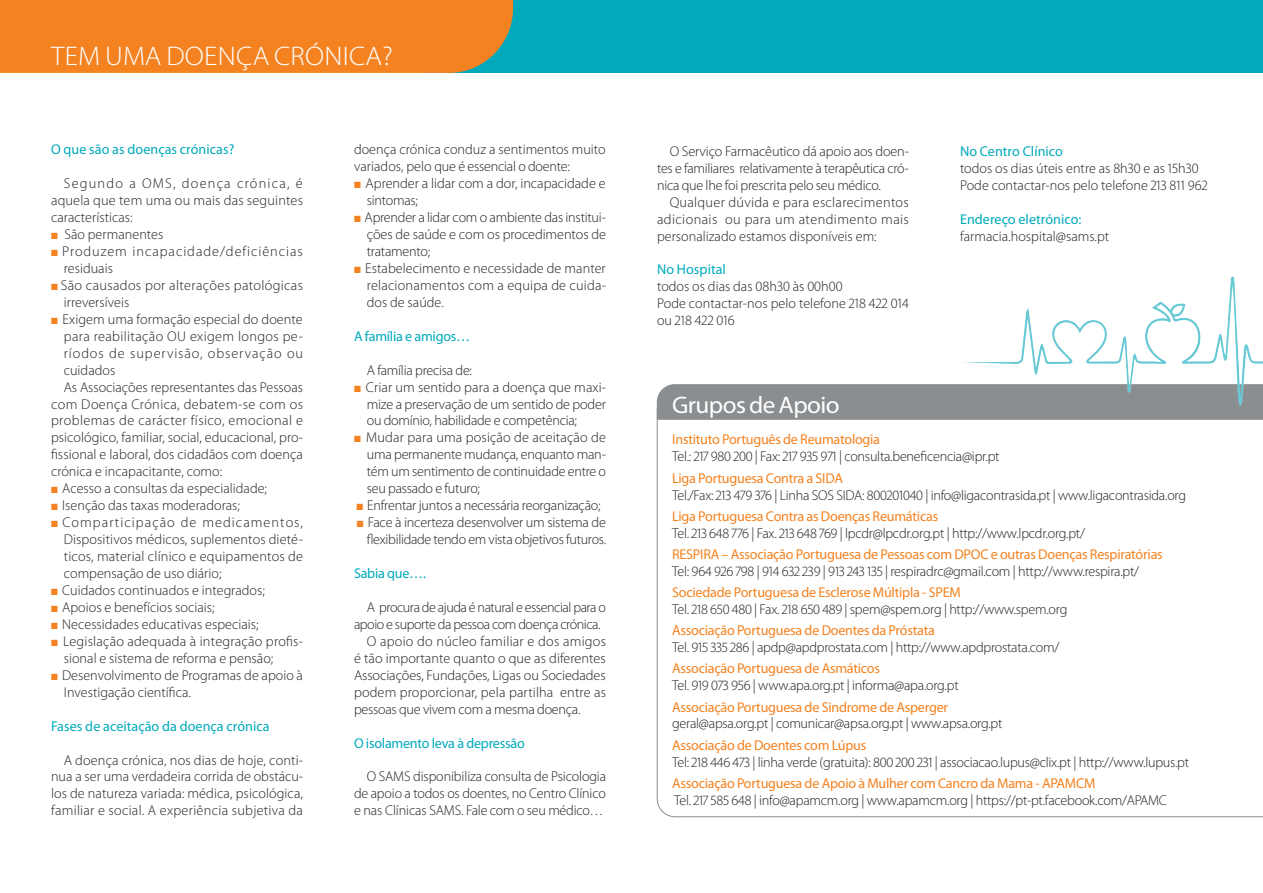
<style>
.page{position:relative;width:1263px;height:893px;background:#fff}
.page>*{position:absolute;margin:0;border:0;box-sizing:border-box;transform-origin:0 0}
.TITULO{font:300 27px "Myriad Pro";letter-spacing:.01em;color:#fff;scale:1.05 1}
.TITULO-2{font:24px "Myriad Pro";letter-spacing:-.02em;color:#fff;scale:1.05 1}
.TEXTO{font:300 14.25px/17px "Myriad Pro";letter-spacing:-.005em;color:#231f20;text-align:justify}
.TEXTO-2{font:14.25px "Myriad Pro";letter-spacing:-.015em;color:#f58220}
.SUBTITULO{font:14.25px "Myriad Pro";letter-spacing:.005em;color:#00aabc}
.TEXTO-3{font:300 14.25px/17px "Myriad Pro";letter-spacing:-.03em;color:#231f20}
.SUBTITULO-2{font:14.25px "Myriad Pro";letter-spacing:-.015em;color:#00aabc}
.TEXTO-4{font:300 14.25px/17px "Myriad Pro";letter-spacing:.025em;color:#231f20}
.TEXTO-5{font:300 14.25px/17px "Myriad Pro";letter-spacing:.065em;color:#231f20}
.s1{font-family:"Dixieland Normal";font-weight:400;font-size:8.85px;color:#f58220}
</style>
<div class="page">
<div style="left:423px;top:0;width:840px;height:72px;background:#00aabc"></div>
<div style="left:0;top:0;width:513px;height:73px;background:#f58220"></div>
<svg style="left:656px;top:400px;width:607px;height:417px"></svg>
<div style="left:657px;top:384px;width:606px;height:36px;background:#8b8e90"></div>
<img style="left:960px;top:277px;width:303px;height:129px">
<p class="TITULO" style="left:51px;top:41px;width:327px">TEM UMA DOENÇA CRÓNICA?</p>
<p class="SUBTITULO" style="left:51px;top:142px;width:185px">O que são as doenças crónicas?</p>
<p class="TEXTO" style="left:51px;top:175px;width:253px;text-indent:13px">Segundo a OMS, doença crónica, é aquela que tem uma ou mais das seguintes características:</p>
<p class="TEXTO" style="left:51px;top:226px;width:114px"><span class="s1">N</span> São permanentes</p>
<p class="TEXTO-5" style="left:64px;top:243px;width:241px;text-indent:-13px"><span class="s1">N</span> Produzem incapacidade/deficiências residuais</p>
<p class="TEXTO-4" style="left:64px;top:277px;width:241px;text-indent:-13px"><span class="s1">N</span> São causados por alterações patológicas irreversíveis</p>
<p class="TEXTO" style="left:64px;top:311px;width:241px;text-indent:-13px"><span class="s1">N</span> Exigem uma formação especial do doente para reabilitação OU exigem longos pe&shy;ríodos de supervisão, observação ou cuidados</p>
<p class="TEXTO" style="left:51px;top:379px;width:254px;text-indent:13px">As Associações representantes das Pessoas com Doença Crónica, debatem-se com os problemas de carácter físico, emocional e psicológico, familiar, social, educacional, pro&shy;fissional e laboral, dos cidadãos com doença crónica e incapacitante, como:</p>
<p class="TEXTO" style="left:51px;top:480px;width:218px"><span class="s1">N</span> Acesso a consultas da especialidade;</p>
<p class="TEXTO" style="left:51px;top:497px;width:191px"><span class="s1">N</span> Isenção das taxas moderadoras;</p>
<p class="TEXTO" style="left:64px;top:514px;width:241px;text-indent:-13px"><span class="s1">N</span> Comparticipação de medicamentos, Dispositivos médicos, suplementos dieté&shy;ticos, material clínico e equipamentos de compensação de uso diário;</p>
<p class="TEXTO" style="left:51px;top:582px;width:215px"><span class="s1">N</span> Cuidados continuados e integrados;</p>
<p class="TEXTO" style="left:51px;top:599px;width:165px"><span class="s1">N</span> Apoios e benefícios sociais;</p>
<p class="TEXTO" style="left:51px;top:616px;width:209px"><span class="s1">N</span> Necessidades educativas especiais;</p>
<p class="TEXTO" style="left:64px;top:633px;width:241px;text-indent:-13px"><span class="s1">N</span> Legislação adequada à integração profis&shy;sional e sistema de reforma e pensão;</p>
<p class="TEXTO" style="left:64px;top:667px;width:241px;text-indent:-13px"><span class="s1">N</span> Desenvolvimento de Programas de apoio à<br>Investigação científica.</p>
<p class="SUBTITULO" style="left:51px;top:718px;width:220px">Fases de aceitação da doença crónica</p>
<p class="TEXTO" style="left:51px;top:751px;width:254px;text-indent:13px">A doença crónica, nos dias de hoje, conti&shy;nua a ser uma verdadeira corrida de obstácu&shy;los de natureza variada: médica, psicológica, familiar e social. A experiência subjetiva da</p>
<p class="TEXTO" style="left:354px;top:141px;width:253px">doença crónica conduz a sentimentos muito variados, pelo que é essencial o doente:</p>
<p class="TEXTO" style="left:367px;top:175px;width:240px;text-indent:-13px"><span class="s1">N</span> Aprender a lidar com a dor, incapacidade e sintomas;</p>
<p class="TEXTO" style="left:367px;top:209px;width:241px;text-indent:-13px"><span class="s1">N</span> Aprender a lidar com o ambiente das institui&shy;ções de saúde e com os procedimentos de tratamento;</p>
<p class="TEXTO" style="left:367px;top:260px;width:241px;text-indent:-13px"><span class="s1">N</span> Estabelecimento e necessidade de manter relacionamentos com a equipa de cuida&shy;dos de saúde.</p>
<p class="SUBTITULO-2" style="left:354px;top:328px;width:118px">A família e amigos…</p>
<p class="TEXTO" style="left:367px;top:362px;width:107px">A família precisa de:</p>
<p class="TEXTO" style="left:367px;top:379px;width:241px;text-indent:-13px"><span class="s1">N</span> Criar um sentido para a doença que maxi&shy;mize a preservação de um sentido de poder ou domínio, habilidade e competência;</p>
<p class="TEXTO" style="left:367px;top:429px;width:241px;text-indent:-13px"><span class="s1">N</span> Mudar para uma posição de aceitação de uma permanente mudança, enquanto man&shy;tém um sentimento de continuidade entre o seu passado e futuro;</p>
<p class="TEXTO" style="left:357px;top:497px;width:245px"><span class="s1">N</span> Enfrentar juntos a necessária reorganização;</p>
<p class="TEXTO" style="left:357px;top:514px;width:251px;text-align:right"><span class="s1">N</span> Face à incerteza desenvolver um sistema de flexibilidade tendo em vista objetivos futuros.</p>
<p class="SUBTITULO-2" style="left:354px;top:565px;width:73px">Sabia que….</p>
<p class="TEXTO-3" style="left:354px;top:599px;width:254px;text-indent:13px">A procura de ajuda é natural e essencial para o apoio e suporte da pessoa com doença crónica.</p>
<p class="TEXTO" style="left:354px;top:633px;width:253px;text-indent:13px">O apoio do núcleo familiar e dos amigos é tão importante quanto o que as diferentes Associações, Fundações, Ligas ou Sociedades podem proporcionar, pela partilha entre as pessoas que vivem com a mesma doença.</p>
<p class="SUBTITULO-2" style="left:354px;top:735px;width:172px">O isolamento leva à depressão</p>
<p class="TEXTO" style="left:354px;top:768px;width:254px;text-indent:13px">O SAMS disponibiliza consulta de Psicologia de apoio a todos os doentes, no Centro Clínico e nas Clínicas SAMS. Fale com o seu médico…</p>
<p class="TEXTO" style="left:657px;top:143px;width:253px;text-indent:13px">O Serviço Farmacêutico dá apoio aos doen&shy;tes e familiares relativamente à terapêutica cró&shy;nica que lhe foi prescrita pelo seu médico.</p>
<p class="TEXTO" style="left:657px;top:194px;width:253px;text-indent:13px">Qualquer dúvida e para esclarecimentos adicionais ou para um atendimento mais personalizado estamos disponíveis em:</p>
<p class="SUBTITULO" style="left:657px;top:262px;width:70px">No Hospital</p>
<p class="TEXTO" style="left:657px;top:278px;width:187px">todos os dias das 08h30 às 00h00</p>
<p class="TEXTO" style="left:657px;top:295px;width:253px">Pode contactar-nos pelo telefone 218 422 014 ou 218 422 016</p>
<p class="TITULO-2" style="left:672px;top:391px;width:161px">Grupos de Apoio</p>
<p class="SUBTITULO" style="left:960px;top:143px;width:104px">No Centro Clínico</p>
<p class="TEXTO" style="left:960px;top:160px;width:240px">todos os dias úteis entre as 8h30 e as 15h30</p>
<p class="TEXTO" style="left:960px;top:177px;width:249px">Pode contactar-nos pelo telefone 213 811 962</p>
<p class="SUBTITULO" style="left:960px;top:211px;width:123px">Endereço eletrónico:</p>
<p class="TEXTO" style="left:960px;top:228px;width:151px">farmacia.hospital@sams.pt</p>
<p class="TEXTO-2" style="left:672px;top:432px;width:209px">Instituto Português de Reumatologia</p>
<p class="TEXTO" style="left:672px;top:448px;width:329px">Tel.: 217 980 200 | Fax: 217 935 971 | consulta.beneficencia@ipr.pt</p>
<p class="TEXTO-2" style="left:672px;top:470px;width:172px">Liga Portuguesa Contra a SIDA</p>
<p class="TEXTO" style="left:672px;top:487px;width:515px">Tel./Fax: 213 479 376 | Linha SOS SIDA: 800201040 | info@ligacontrasida.pt | www.ligacontrasida.org</p>
<p class="TEXTO-2" style="left:672px;top:508px;width:268px">Liga Portuguesa Contra as Doenças Reumáticas</p>
<p class="TEXTO" style="left:672px;top:525px;width:414px">Tel. 213 648 776 | Fax. 213 648 769 | lpcdr@lpcdr.org.pt | http://www.lpcdr.org.pt/</p>
<p class="TEXTO-2" style="left:672px;top:546px;width:492px">RESPIRA – Associação Portuguesa de Pessoas com DPOC e outras Doenças Respiratórias</p>
<p class="TEXTO" style="left:672px;top:563px;width:469px">Tel: 964 926 798 | 914 632 239 | 913 243 135 | respiradrc@gmail.com | http://www.respira.pt/</p>
<p class="TEXTO-2" style="left:672px;top:584px;width:290px">Sociedade Portuguesa de Esclerose Múltipla - SPEM</p>
<p class="TEXTO" style="left:672px;top:601px;width:397px">Tel. 218 650 480 | Fax. 218 650 489 | spem@spem.org | http://www.spem.org</p>
<p class="TEXTO-2" style="left:672px;top:623px;width:264px">Associação Portuguesa de Doentes da Próstata</p>
<p class="TEXTO" style="left:672px;top:639px;width:389px">Tel. 915 335 286 | apdp@apdprostata.com | http://www.apdprostata.com/</p>
<p class="TEXTO-2" style="left:672px;top:661px;width:209px">Associação Portuguesa de Asmáticos</p>
<p class="TEXTO" style="left:672px;top:677px;width:288px">Tel. 919 073 956 | www.apa.org.pt | informa@apa.org.pt</p>
<p class="TEXTO-2" style="left:672px;top:699px;width:278px">Associação Portuguesa de Sindrome de Asperger</p>
<p class="TEXTO" style="left:672px;top:715px;width:332px">geral@apsa.org.pt | comunicar@apsa.org.pt | www.apsa.org.pt</p>
<p class="TEXTO-2" style="left:672px;top:737px;width:196px">Associação de Doentes com Lúpus</p>
<p class="TEXTO" style="left:672px;top:754px;width:519px">Tel: 218 446 473 | linha verde (gratuita): 800 200 231 | associacao.lupus@clix.pt | http://www.lupus.pt</p>
<p class="TEXTO-2" style="left:672px;top:775px;width:425px">Associação Portuguesa de Apoio à Mulher com Cancro da Mama - APAMCM</p>
<p class="TEXTO" style="left:674px;top:792px;width:494px">Tel. 217 585 648 | info@apamcm.org | www.apamcm.org | https://pt-pt.facebook.com/APAMC</p>
</div>
